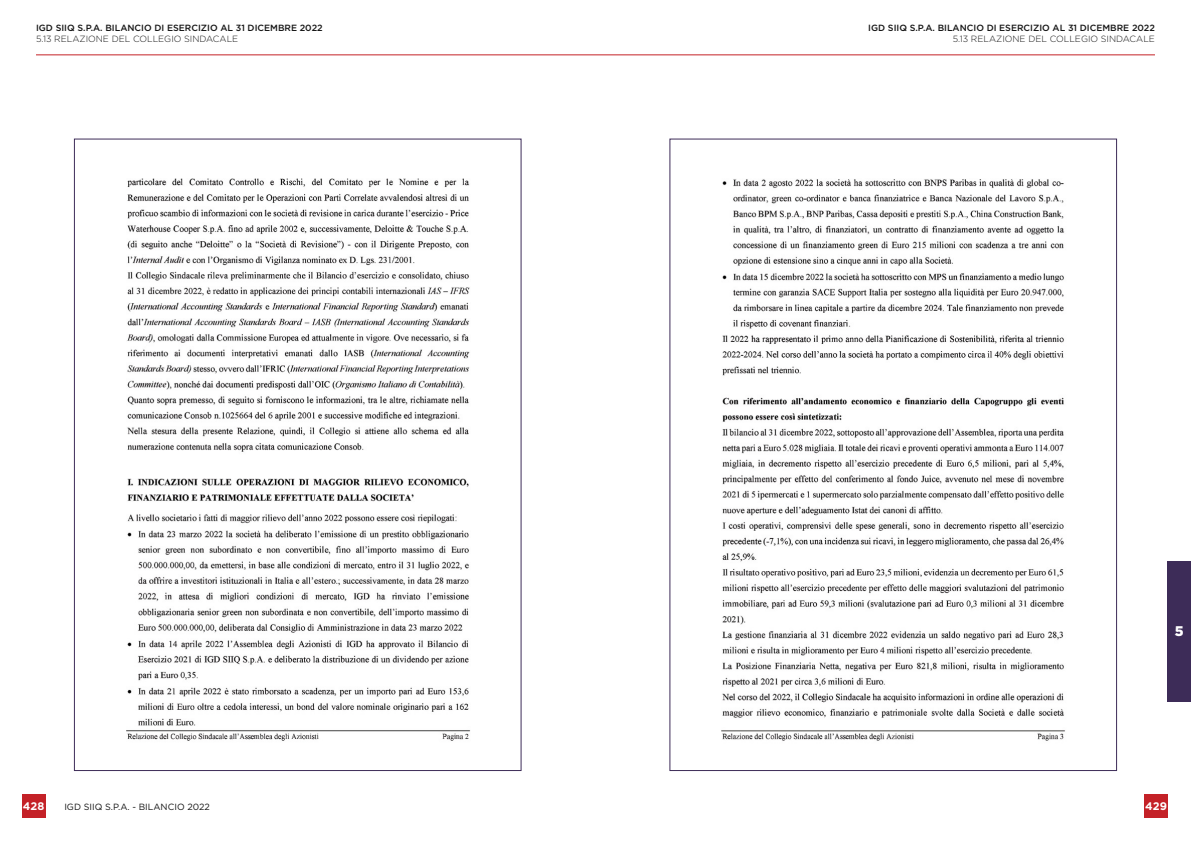
<style>
.page{position:relative;width:1191px;height:842px;background:#fff}
.page>*{position:absolute;margin:0;border:0;box-sizing:border-box;transform-origin:0 0}
.t1{font:900 14px "Gotham HTF";color:#fff}
.t2{font:700 11px "Gotham HTF";color:#fff}
.t3{font:500 9px "Gotham HTF";color:#141414}
.t4{font:300 9px "Gotham HTF";color:#141414}
.t5{font:9px "Gotham HTF";color:#141414}
</style>
<div class="page">
<div style="left:1167px;top:561px;width:24px;height:141px;background:#3d2c58"></div>
<div style="left:1144px;top:795px;width:23px;height:23px;background:#c42127"></div>
<div style="left:22px;top:795px;width:23px;height:23px;background:#c42127"></div>
<hr style="left:36px;top:54px;width:1119px;height:1px;background:#c42127">
<img style="left:126px;top:178px;width:344px;height:563px">
<img style="left:721px;top:179px;width:344px;height:562px">
<p class="t3" style="left:36px;top:23px;width:288px">IGD SIIQ S.P.A. BILANCIO DI ESERCIZIO AL 31 DICEMBRE 2022</p>
<p class="t4" style="left:36px;top:34px;width:204px">5.13 RELAZIONE DEL COLLEGIO SINDACALE</p>
<p class="t3" style="left:868px;top:23px;width:288px">IGD SIIQ S.P.A. BILANCIO DI ESERCIZIO AL 31 DICEMBRE 2022</p>
<p class="t4" style="left:952px;top:34px;width:204px">5.13 RELAZIONE DEL COLLEGIO SINDACALE</p>
<h1 class="t1" style="left:1175px;top:623px;width:10px">5</h1>
<p class="t2" style="left:23px;top:800px;width:23px">428</p>
<p class="t2" style="left:1145px;top:800px;width:23px">429</p>
<p class="t5" style="left:64px;top:802px;width:147px">IGD SIIQ S.P.A. - BILANCIO 2022</p>
</div>
